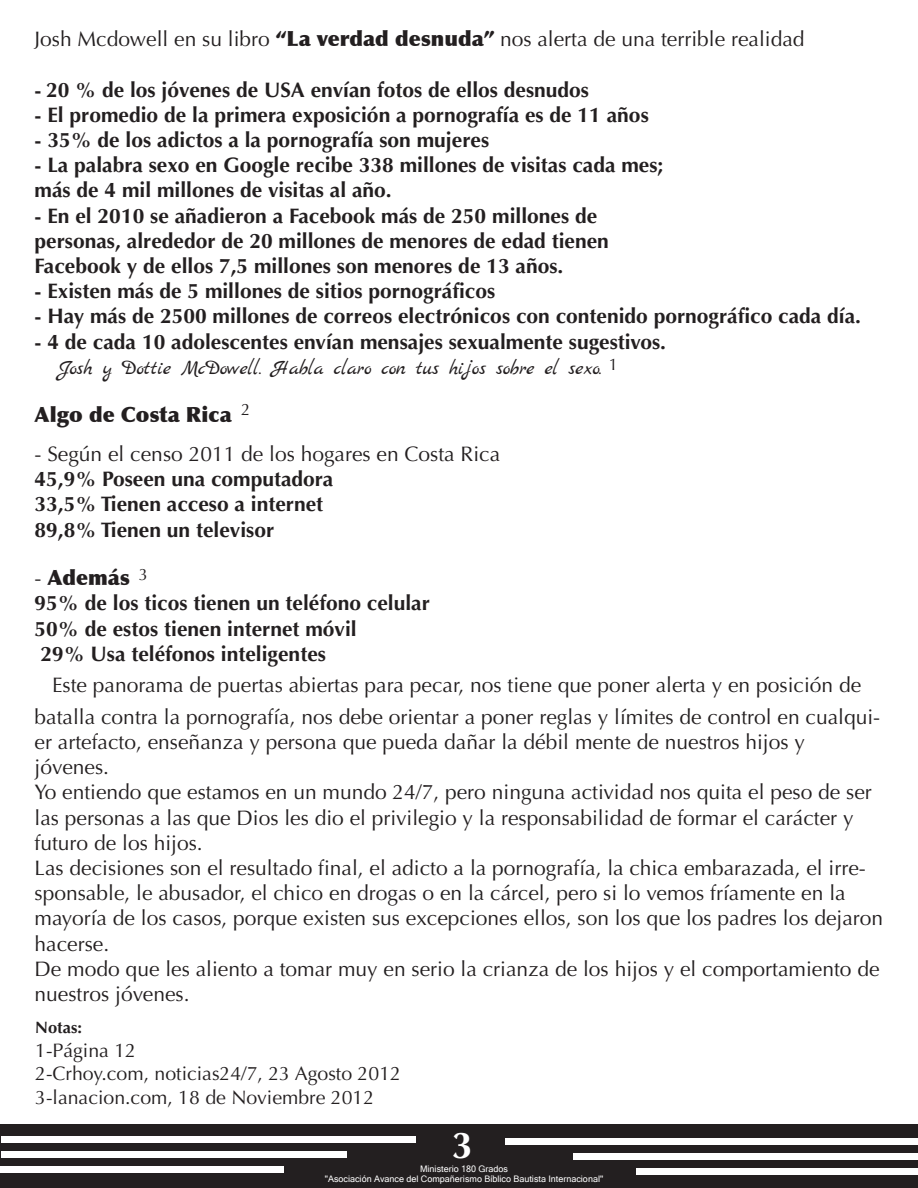
<style>
.page{position:relative;width:918px;height:1188px;background:#fff}
.page>*{position:absolute;margin:0;border:0;box-sizing:border-box;transform-origin:0 0}
.t1{font:700 37.5px "Optima";color:#fff}
.t2{font:21px/25.2px "Optima";color:#231f20;text-align:center}
.t3{font:700 21px/25.2px "Optima";color:#231f20}
.t4{font:21px "Marck Script";color:#231f20}
.t5{font:900 21px "Optima";color:#231f20}
.t6{font:19.5px/23.4px "Optima";color:#231f20}
.t7{font:700 16.5px "Optima";color:#231f20}
.t8{font:16.5px "Optima";color:#231f20}
.t9{font:9px/10.5px "Microsoft Sans Serif";color:#fff;text-align:center}
.s1{font-weight:900}
.s2{font-weight:400}
</style>
<div class="page">
<div style="left:0;top:1125px;width:918px;height:63px;background:#231f20"></div>
<div style="left:1px;top:1137px;width:415px;height:6px;background:#fff"></div>
<div style="left:1px;top:1152px;width:346px;height:6px;background:#fff"></div>
<div style="left:505px;top:1138px;width:413px;height:7px;background:#fff"></div>
<div style="left:574px;top:1153px;width:344px;height:6px;background:#fff"></div>
<div style="left:636px;top:1168px;width:282px;height:6px;background:#fff"></div>
<div style="left:0;top:1167px;width:283px;height:6px;background:#fff"></div>
<p class="t2" style="left:35px;top:27px;width:771px">Josh Mcdowell en su libro <span class="s1">“La verdad desnuda”</span> nos alerta de una terrible realidad</p>
<p class="t3" style="left:35px;top:77px;width:556px">- 20 % de los jóvenes de USA envían fotos de ellos desnudos</p>
<p class="t3" style="left:35px;top:102px;width:616px">- El promedio de la primera exposición a pornografía es de 11 años</p>
<p class="t3" style="left:35px;top:128px;width:456px">- 35% de los adictos a la pornografía son mujeres</p>
<p class="t3" style="left:35px;top:153px;width:630px">- La palabra sexo en Google recibe 338 millones de visitas cada mes; más de 4 mil millones de visitas al año.</p>
<p class="t3" style="left:35px;top:203px;width:576px">- En el 2010 se añadieron a Facebook más de 250 millones de personas, alrededor de 20 millones de menores de edad tienen<br>Facebook y de ellos 7,5 millones son menores de 13 años.</p>
<p class="t3" style="left:35px;top:279px;width:462px">- Existen más de 5 millones de sitios pornográficos</p>
<p class="t3" style="left:35px;top:304px;width:828px">- Hay más de 2500 millones de correos electrónicos con contenido pornográfico cada día.</p>
<p class="t3" style="left:35px;top:329px;width:633px">- 4 de cada 10 adolescentes envían mensajes sexualmente sugestivos.</p>
<p class="t4" style="left:58px;top:356px;width:546px">Josh y Dottie McDowell. Habla claro con tus hijos sobre el sexo.</p>
<p class="t5" style="left:35px;top:402px;width:199px">Algo de Costa Rica</p>
<p class="t2" style="left:35px;top:442px;width:467px">- Según el censo 2011 de los hogares en Costa Rica</p>
<p class="t3" style="left:35px;top:467px;width:300px">45,9% Poseen una computadora<br>33,5% Tienen acceso a internet<br>89,8% Tienen un televisor</p>
<p class="t3" style="left:35px;top:566px;width:397px"><span class="s2">-</span> <span class="s1">Además<br></span>95% de los ticos tienen un teléfono celular<br>50% de estos tienen internet móvil<br>29% Usa teléfonos inteligentes</p>
<p class="t2" style="left:35px;top:670px;width:847px;line-height:31.5px">Este panorama de puertas abiertas para pecar, nos tiene que poner alerta y en posición de batalla contra la pornografía, nos debe orientar a poner reglas y límites de control en cualqui-</p>
<p class="t2" style="left:35px;top:730px;width:850px;text-align:left">er artefacto, enseñanza y persona que pueda dañar la débil mente de nuestros hijos y jóvenes.<br>Yo entiendo que estamos en un mundo 24/7, pero ninguna actividad nos quita el peso de ser las personas a las que Dios les dio el privilegio y la responsabilidad de formar el carácter y futuro de los hijos.<br>Las decisiones son el resultado final, el adicto a la pornografía, la chica embarazada, el irre&shy;sponsable, le abusador, el chico en drogas o en la cárcel, pero si lo vemos fríamente en la mayoría de los casos, porque existen sus excepciones ellos, son los que los padres los dejaron hacerse.<br>De modo que les aliento a tomar muy en serio la crianza de los hijos y el comportamiento de nuestros jóvenes.</p>
<p class="t8" style="left:609px;top:354px;width:11px">1</p>
<p class="t8" style="left:241px;top:400px;width:11px">2</p>
<p class="t8" style="left:139px;top:565px;width:11px">3</p>
<p class="t7" style="left:35px;top:1018px;width:48px">Notas:</p>
<p class="t6" style="left:35px;top:1039px;width:367px">1-Página 12<br>2-Crhoy.com, noticias24/7, 23 Agosto 2012<br>3-lanacion.com, 18 de Noviembre 2012</p>
<h1 class="t1" style="left:452px;top:1123px;width:22px">3</h1>
<p class="t9" style="left:325px;top:1163px;width:280px">Ministerio 180 Grados<br>"Asociación Avance del Compañerismo Bíblico Bautista Internacional"</p>
</div>
